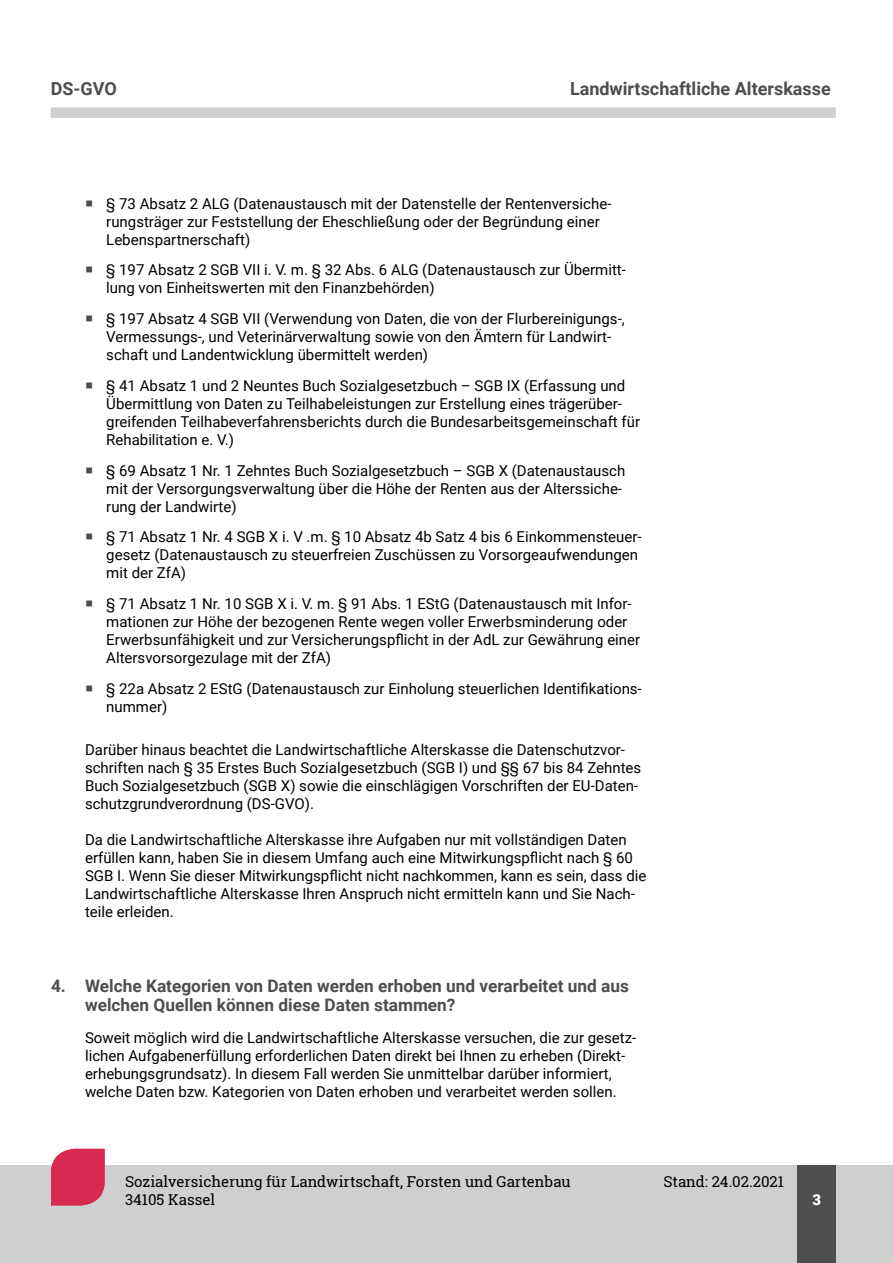
<style>
.page{position:relative;width:893px;height:1263px;background:#fff}
.page>*{position:absolute;margin:0;border:0;box-sizing:border-box;transform-origin:0 0}
.t1{font:700 18px "Roboto";color:#4e4e4d}
.t2{font:700 17.25px/19.5px "Roboto";color:#4e4e4d}
.t3{font:15px/18px "Roboto";color:#000}
.t4{font:15px "Roboto Slab";color:#000}
.t5{font:900 15px "Roboto";color:#fff}
</style>
<div class="page">
<div style="left:0;top:1165px;width:893px;height:98px;background:#cfcfcf"></div>
<div style="left:51px;top:107px;width:785px;height:11px;background:#cfcfcf"></div>
<svg style="left:51px;top:1149px;width:54px;height:56px;background:#d9365b"></svg>
<div style="left:798px;top:1165px;width:38px;height:98px;background:#4e4e4d"></div>
<p class="t1" style="left:51px;top:76px;width:68px">DS-GVO</p>
<p class="t1" style="left:570px;top:76px;width:262px">Landwirtschaftliche Alterskasse</p>
<p class="t3" style="left:106px;top:194px;width:507px">§ 73 Absatz 2 ALG (Datenaustausch mit der Datenstelle der Rentenversiche&shy;rungsträger zur Feststellung der Eheschließung oder der Begründung einer<br>Lebenspartnerschaft)</p>
<p class="t3" style="left:106px;top:260px;width:521px">§ 197 Absatz 2 SGB VII i. V. m. § 32 Abs. 6 ALG (Datenaustausch zur Übermitt&shy;lung von Einheitswerten mit den Finanzbehörden)</p>
<p class="t3" style="left:106px;top:309px;width:520px">§ 197 Absatz 4 SGB VII (Verwendung von Daten, die von der Flurbereinigungs-,<br>Vermessungs-, und Veterinärverwaltung sowie von den Ämtern für Landwirt&shy;schaft und Landentwicklung übermittelt werden)</p>
<p class="t3" style="left:106px;top:376px;width:535px">§ 41 Absatz 1 und 2 Neuntes Buch Sozialgesetzbuch – SGB IX (Erfassung und Übermittlung von Daten zu Teilhabeleistungen zur Erstellung eines trägerüber&shy;greifenden Teilhabeverfahrensberichts durch die Bundesarbeitsgemeinschaft für Rehabilitation e. V.)</p>
<p class="t3" style="left:106px;top:461px;width:521px">§ 69 Absatz 1 Nr. 1 Zehntes Buch Sozialgesetzbuch – SGB X (Datenaustausch mit der Versorgungsverwaltung über die Höhe der Renten aus der Alterssiche&shy;rung der Landwirte)</p>
<p class="t3" style="left:106px;top:527px;width:537px">§ 71 Absatz 1 Nr. 4 SGB X i. V .m. § 10 Absatz 4b Satz 4 bis 6 Einkommensteuer&shy;gesetz (Datenaustausch zu steuerfreien Zuschüssen zu Vorsorgeaufwendungen mit der ZfA)</p>
<p class="t3" style="left:106px;top:594px;width:535px">§ 71 Absatz 1 Nr. 10 SGB X i. V. m. § 91 Abs. 1 EStG (Datenaustausch mit Infor&shy;mationen zur Höhe der bezogenen Rente wegen voller Erwerbsminderung oder Erwerbsunfähigkeit und zur Versicherungspflicht in der AdL zur Gewährung einer Altersvorsorgezulage mit der ZfA)</p>
<p class="t3" style="left:106px;top:679px;width:537px">§ 22a Absatz 2 EStG (Datenaustausch zur Einholung steuerlichen Identifikations&shy;nummer)</p>
<p class="t3" style="left:85px;top:740px;width:558px">Darüber hinaus beachtet die Landwirtschaftliche Alterskasse die Datenschutzvor&shy;schriften nach § 35 Erstes Buch Sozialgesetzbuch (SGB I) und §§ 67 bis 84 Zehntes Buch Sozialgesetzbuch (SGB X) sowie die einschlägigen Vorschriften der EU-Daten&shy;schutzgrundverordnung (DS-GVO).</p>
<p class="t3" style="left:85px;top:830px;width:563px">Da die Landwirtschaftliche Alterskasse ihre Aufgaben nur mit vollständigen Daten erfüllen kann, haben Sie in diesem Umfang auch eine Mitwirkungspflicht nach § 60<br>SGB I. Wenn Sie dieser Mitwirkungspflicht nicht nachkommen, kann es sein, dass die Landwirtschaftliche Alterskasse Ihren Anspruch nicht ermitteln kann und Sie Nach&shy;teile erleiden.</p>
<p class="t2" style="left:85px;top:975px;width:545px;text-indent:-34px">4. Welche Kategorien von Daten werden erhoben und verarbeitet und aus welchen Quellen können diese Daten stammen?</p>
<p class="t3" style="left:85px;top:1028px;width:553px">Soweit möglich wird die Landwirtschaftliche Alterskasse versuchen, die zur gesetz&shy;lichen Aufgabenerfüllung erforderlichen Daten direkt bei Ihnen zu erheben (Direkt&shy;erhebungsgrundsatz). In diesem Fall werden Sie unmittelbar darüber informiert, welche Daten bzw. Kategorien von Daten erhoben und verarbeitet werden sollen.</p>
<p class="t4" style="left:125px;top:1172px;width:447px">Sozialversicherung für Landwirtschaft, Forsten und Gartenbau</p>
<p class="t4" style="left:663px;top:1172px;width:122px">Stand: 24.02.2021</p>
<p class="t4" style="left:125px;top:1190px;width:92px">34105 Kassel</p>
<p class="t5" style="left:813px;top:1189px;width:10px">3</p>
</div>
